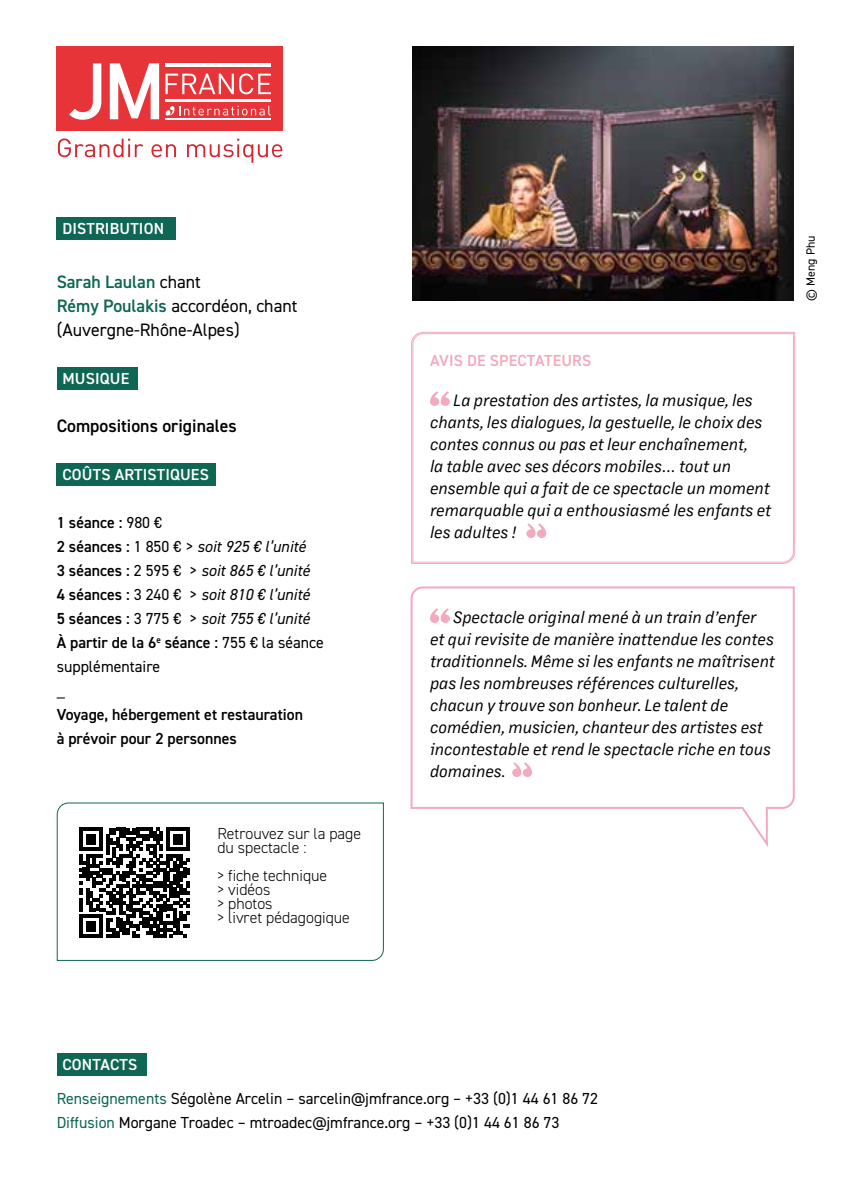
<style>
.page{position:relative;width:851px;height:1191px;background:#fff}
.page>*{position:absolute;margin:0;border:0;box-sizing:border-box;transform-origin:0 0}
.t1{font:18px/24px "DIN2014";color:#000}
.t2{font:600 18px "DIN2014";color:#000}
.t3{font:italic 16px/22px "Margin MVB";color:#000}
.t4{font:600 16px/24px "DIN2014";color:#000}
.t5{font:16px/24px "DIN2014";color:#000}
.t6{font:300 16px/14px "DIN2014";color:#000}
.t7{font:600 16px "DIN2014";letter-spacing:.01em;color:#fff}
.t8{font:600 16px "DIN2014";letter-spacing:.01em;color:#f4a9be}
.t9{font:12px "DIN2014";color:#000}
.s1{font-weight:600;color:#0e6653}
.s2{font-weight:400}
.s3{font-weight:400;font-style:italic}
.s4{color:#0e6653}
</style>
<div class="page">
<svg style="left:56px;top:802px;width:328px;height:159px"></svg>
<div style="left:57px;top:217px;width:119px;height:23px;background:#0e6653"></div>
<div style="left:57px;top:367px;width:80px;height:23px;background:#0e6653"></div>
<div style="left:57px;top:463px;width:159px;height:23px;background:#0e6653"></div>
<div style="left:57px;top:1053px;width:89px;height:23px;background:#0e6653"></div>
<svg style="left:411px;top:331px;width:384px;height:233px;background:#f6c0d0"></svg>
<svg style="left:412px;top:333px;width:381px;height:229px"></svg>
<img style="left:412px;top:47px;width:381px;height:254px">
<svg style="left:79px;top:827px;width:110px;height:111px"></svg>
<svg style="left:410px;top:586px;width:385px;height:261px"></svg>
<svg style="left:430px;top:608px;width:20px;height:15px"></svg>
<svg style="left:512px;top:762px;width:20px;height:15px"></svg>
<div style="left:57px;top:47px;width:226px;height:84px;background:#e73439"></div>
<hr style="left:165px;top:100px;width:106px;height:2px;background:#fff">
<hr style="left:165px;top:119px;width:106px;height:1px;background:#fff">
<hr style="left:165px;top:64px;width:106px;height:3px;background:#fff">
<svg style="left:69px;top:63px;width:32px;height:57px"></svg>
<svg style="left:110px;top:63px;width:49px;height:56px"></svg>
<svg style="left:165px;top:106px;width:106px;height:10px"></svg>
<svg style="left:165px;top:73px;width:106px;height:21px"></svg>
<svg style="left:58px;top:138px;width:85px;height:19px"></svg>
<svg style="left:151px;top:144px;width:25px;height:13px"></svg>
<svg style="left:187px;top:139px;width:95px;height:24px"></svg>
<p class="t7" style="left:62px;top:218px;width:103px">DISTRIBUTION</p>
<p class="t1" style="left:57px;top:269px;width:242px"><span class="s1">Sarah Laulan</span> chant<br><span class="s1">Rémy Poulakis</span> accordéon, chant (Auvergne-Rhône-Alpes)</p>
<p class="t7" style="left:62px;top:367px;width:68px">MUSIQUE</p>
<p class="t2" style="left:57px;top:414px;width:181px">Compositions originales</p>
<p class="t7" style="left:62px;top:463px;width:148px">COÛTS ARTISTIQUES</p>
<p class="t4" style="left:57px;top:510px;width:269px">1 séance : <span class="s2">980 €<br></span>2 séances : <span class="s2">1 850 € &gt;</span> <span class="s3">soit 925 € l’unité<br></span>3 séances : <span class="s2">2 595 € &gt;</span> <span class="s3">soit 865 € l’unité<br></span>4 séances : <span class="s2">3 240 € &gt;</span> <span class="s3">soit 810 € l’unité<br></span>5 séances : <span class="s2">3 775 € &gt;</span> <span class="s3">soit 755 € l’unité<br></span>À partir de la 6<sup>e</sup> séance : <span class="s2">755 € la séance supplémentaire<br>_</span></p>
<p class="t4" style="left:57px;top:702px;width:248px">Voyage, hébergement et restauration à prévoir pour 2 personnes</p>
<p class="t6" style="left:217px;top:826px;width:145px">Retrouvez sur la page du spectacle :</p>
<p class="t6" style="left:217px;top:868px;width:134px">&gt; fiche technique<br>&gt; vidéos<br>&gt; photos<br>&gt; livret pédagogique</p>
<p class="t8" style="left:430px;top:350px;width:163px">AVIS DE SPECTATEURS</p>
<p class="t3" style="left:430px;top:388px;width:343px;text-indent:23px">La prestation des artistes, la musique, les chants, les dialogues, la gestuelle, le choix des contes connus ou pas et leur enchaînement,<br>la table avec ses décors mobiles… tout un ensemble qui a fait de ce spectacle un moment remarquable qui a enthousiasmé les enfants et les adultes !</p>
<p class="t3" style="left:430px;top:605px;width:346px;text-indent:23px">Spectacle original mené à un train d’enfer et qui revisite de manière inattendue les contes traditionnels. Même si les enfants ne maîtrisent pas les nombreuses références culturelles, chacun y trouve son bonheur. Le talent de comédien, musicien, chanteur des artistes est incontestable et rend le spectacle riche en tous domaines.</p>
<p class="t9" style="left:803px;top:301px;width:66px;rotate:-90deg">© Meng Phu</p>
<p class="t7" style="left:62px;top:1053px;width:76px">CONTACTS</p>
<p class="t5" style="left:57px;top:1086px;width:543px"><span class="s4">Renseignements</span> Ségolène Arcelin – sarcelin@jmfrance.org – +33 (0)1 44 61 86 72<br><span class="s4">Diffusion</span> Morgane Troadec – mtroadec@jmfrance.org – +33 (0)1 44 61 86 73</p>
</div>
